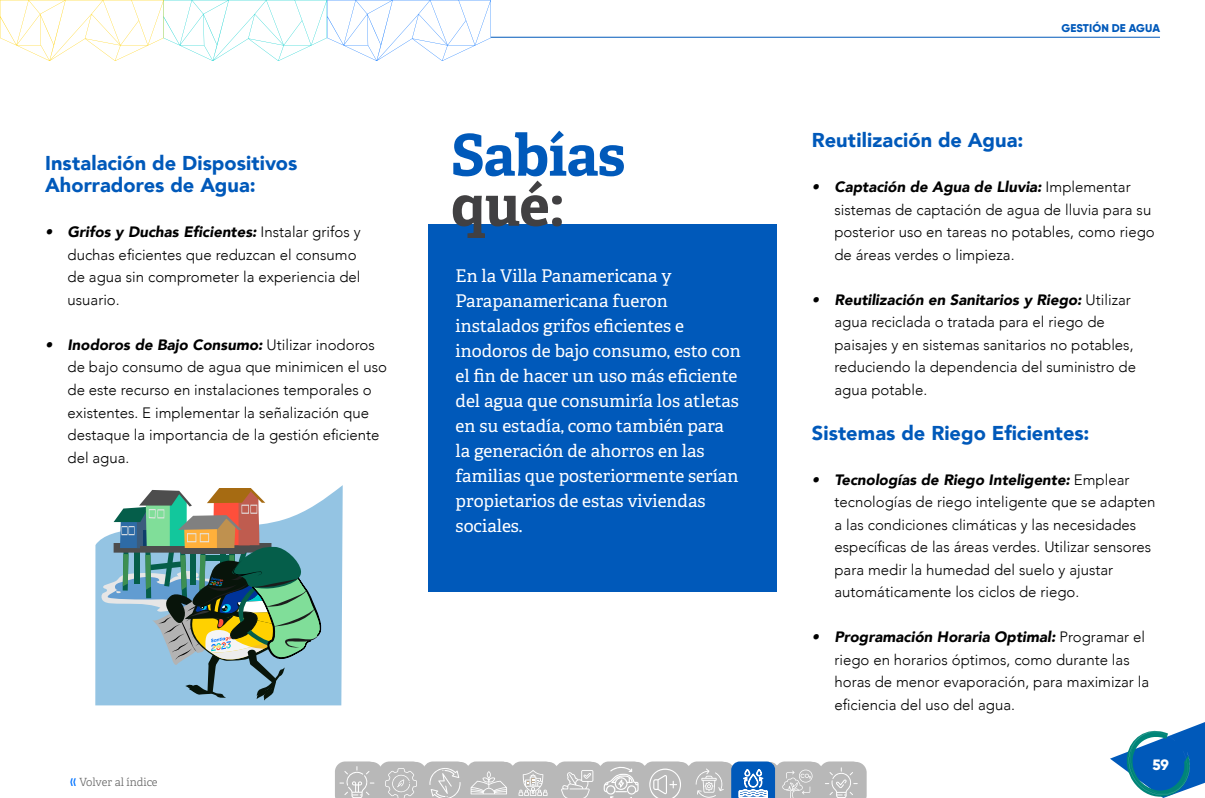
<style>
.page{position:relative;width:1205px;height:798px;background:#fff}
.page>*{position:absolute;margin:0;border:0;box-sizing:border-box;transform-origin:0 0}
.t1{font:700 57.5px "Adelle";letter-spacing:-.015em;color:#0059ba}
.t2{font:700 57.5px "Adelle";color:#414042}
.t3{font:900 20px/22.5px "Avenir";letter-spacing:.005em;color:#0059ba}
.t4{font:17.5px/25px "Adelle";color:#fff}
.t5{font:300 15px/22.5px "Avenir";color:#000}
.t6{font:800 15px "Gilroy";color:#fff}
.t7{font:300 11.25px "Adelle";color:#666}
.t8{font:800 11.25px "Gilroy";letter-spacing:.01em;color:#0059ba}
.s1{font-weight:900;font-style:italic}
</style>
<div class="page">
<svg style="left:0;top:0;width:491px;height:61px"></svg>
<hr style="left:491px;top:37px;width:669px;height:1px;background:#0059ba">
<svg style="left:1110px;top:722px;width:95px;height:75px"></svg>
<svg style="left:335px;top:761px;width:531px;height:36px;background:#b7bcc2"></svg>
<div style="left:429px;top:224px;width:348px;height:367px;background:#0059ba"></div>
<svg style="left:95px;top:485px;width:248px;height:220px;fill:#94c4e3"></svg>
<svg style="left:101px;top:488px;width:226px;height:214px;background:#85a6a4"></svg>
<h2 class="t3" style="left:45px;top:151px;width:254px">Instalación de Dispositivos<br>Ahorradores de Agua:</h2>
<p class="t5" style="left:68px;top:221px;width:295px;text-indent:-22px"><span class="s1">• Grifos y Duchas Eficientes:</span> Instalar grifos y duchas eficientes que reduzcan el consumo de agua sin comprometer la experiencia del usuario.</p>
<p class="t5" style="left:68px;top:333px;width:321px;text-indent:-22px"><span class="s1">• Inodoros de Bajo Consumo:</span> Utilizar inodoros de bajo consumo de agua que minimicen el uso de este recurso en instalaciones temporales o existentes. E implementar la señalización que destaque la importancia de la gestión eficiente del agua.</p>
<h1 class="t1" style="left:451px;top:118px;width:176px">Sabías</h1>
<h1 class="t2" style="left:451px;top:168px;width:115px">qué:</h1>
<p class="t4" style="left:456px;top:263px;width:286px">En la Villa Panamericana y<br>Parapanamericana fueron instalados grifos eficientes e inodoros de bajo consumo, esto con el fin de hacer un uso más eficiente del agua que consumiría los atletas en su estadía, como también para la generación de ahorros en las familias que posteriormente serían propietarios de estas viviendas sociales.</p>
<p class="t7" style="left:79px;top:775px;width:80px">Volver al índice</p>
<p class="t8" style="left:1061px;top:21px;width:100px">GESTIÓN DE AGUA</p>
<h2 class="t3" style="left:812px;top:128px;width:213px">Reutilización de Agua:</h2>
<p class="t5" style="left:834px;top:175px;width:322px;text-indent:-22px"><span class="s1">• Captación de Agua de Lluvia:</span> Implementar sistemas de captación de agua de lluvia para su posterior uso en tareas no potables, como riego de áreas verdes o limpieza.</p>
<p class="t5" style="left:834px;top:288px;width:303px;text-indent:-22px"><span class="s1">• Reutilización en Sanitarios y Riego:</span> Utilizar agua reciclada o tratada para el riego de paisajes y en sistemas sanitarios no potables, reduciendo la dependencia del suministro de agua potable.</p>
<h2 class="t3" style="left:812px;top:421px;width:279px">Sistemas de Riego Eficientes:</h2>
<p class="t5" style="left:834px;top:468px;width:322px;text-indent:-22px"><span class="s1">• Tecnologías de Riego Inteligente:</span> Emplear tecnologías de riego inteligente que se adapten a las condiciones climáticas y las necesidades específicas de las áreas verdes. Utilizar sensores para medir la humedad del suelo y ajustar automáticamente los ciclos de riego.</p>
<p class="t5" style="left:834px;top:625px;width:316px;text-indent:-22px"><span class="s1">• Programación Horaria Optimal:</span> Programar el riego en horarios óptimos, como durante las horas de menor evaporación, para maximizar la eficiencia del uso del agua.</p>
<p class="t6" style="left:1152px;top:754px;width:18px">59</p>
</div>
